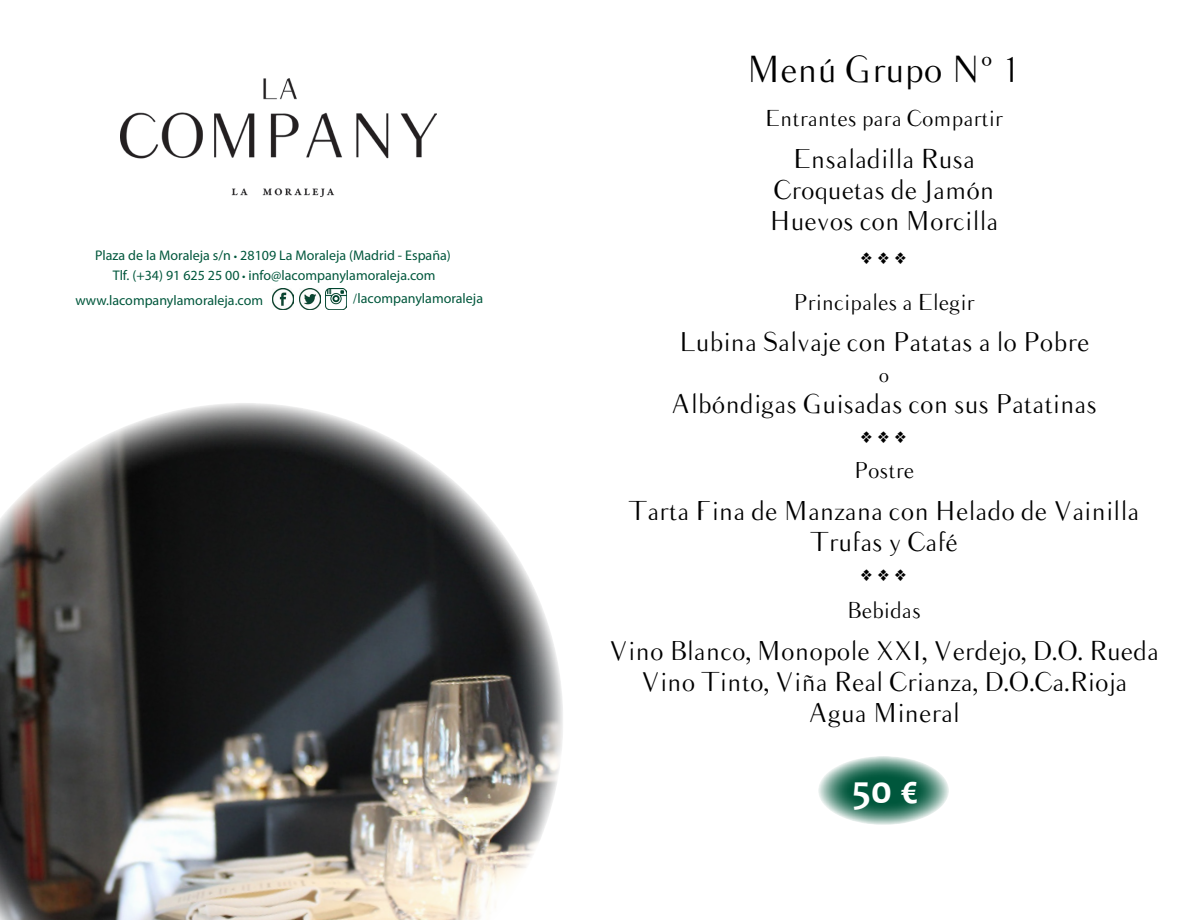
<style>
.page{position:relative;width:1200px;height:920px;background:#fff}
.page>*{position:absolute;margin:0;border:0;box-sizing:border-box;transform-origin:0 0}
.t1{font:700 40px "Candara";color:#fff}
.t2{font:36px "Balham";color:#000}
.t3{font:26px "Balham";color:#000}
.t4{font:24px "Goudy Stout";color:#000}
.t5{font:22px "Balham";color:#000}
.t6{font:20px "Balham";color:#000}
.t7{font:14px "Myriad Pro";color:#00573c}
.s1{font-size:12px}
.s2{font-family:"Minion Pro"}
</style>
<div class="page">
<img style="left:0;top:403px;width:563px;height:517px">
<img style="left:273px;top:289px;width:21px;height:20px">
<img style="left:299px;top:289px;width:21px;height:20px">
<img style="left:326px;top:289px;width:21px;height:20px">
<svg style="left:818px;top:756px;width:131px;height:69px;background:#568f7e"></svg>
<img style="left:120px;top:78px;width:317px;height:119px">
<p class="t7" style="left:95px;top:246px;width:357px">Plaza de la Moraleja s/n <span class="s1">•</span> 28109 La Moraleja (Madrid - España)</p>
<p class="t7" style="left:113px;top:267px;width:324px">Tlf. (+34) 91 625 25 00 <span class="s1">•</span> info@lacompanylamoraleja.com</p>
<p class="t7" style="left:75px;top:292px;width:189px">www.lacompanylamoraleja.com</p>
<p class="t7" style="left:353px;top:290px;width:132px"><span class="s2">/</span>lacompanylamoraleja</p>
<p class="t2" style="left:746px;top:46px;width:277px">Menú Grupo Nº 1</p>
<p class="t5" style="left:765px;top:104px;width:240px">Entrantes para Compartir</p>
<p class="t3" style="left:793px;top:141px;width:184px">Ensaladilla Rusa</p>
<p class="t3" style="left:773px;top:172px;width:223px">Croquetas de Jamón</p>
<p class="t3" style="left:770px;top:204px;width:230px">Huevos con Morcilla</p>
<p class="t4" style="left:858px;top:249px;width:53px">***</p>
<p class="t5" style="left:793px;top:287px;width:183px">Principales a Elegir</p>
<p class="t3" style="left:679px;top:324px;width:412px">Lubina Salvaje con Patatas a lo Pobre</p>
<p class="t6" style="left:879px;top:362px;width:12px">o</p>
<p class="t3" style="left:671px;top:387px;width:428px">Albóndigas Guisadas con sus Patatinas</p>
<p class="t4" style="left:858px;top:427px;width:53px">***</p>
<p class="t5" style="left:854px;top:456px;width:62px">Postre</p>
<p class="t3" style="left:629px;top:493px;width:512px">Tarta Fina de Manzana con Helado de Vainilla</p>
<p class="t3" style="left:810px;top:524px;width:149px">Trufas y Café</p>
<p class="t4" style="left:858px;top:565px;width:53px">***</p>
<p class="t5" style="left:847px;top:596px;width:76px">Bebidas</p>
<p class="t3" style="left:609px;top:633px;width:552px">Vino Blanco, Monopole XXI, Verdejo, D.O. Rueda</p>
<p class="t3" style="left:641px;top:664px;width:488px">Vino Tinto, Viña Real Crianza, D.O.Ca.Rioja</p>
<p class="t3" style="left:808px;top:696px;width:153px">Agua Mineral</p>
<p class="t1" style="left:852px;top:765px;width:68px">50 €</p>
</div>
